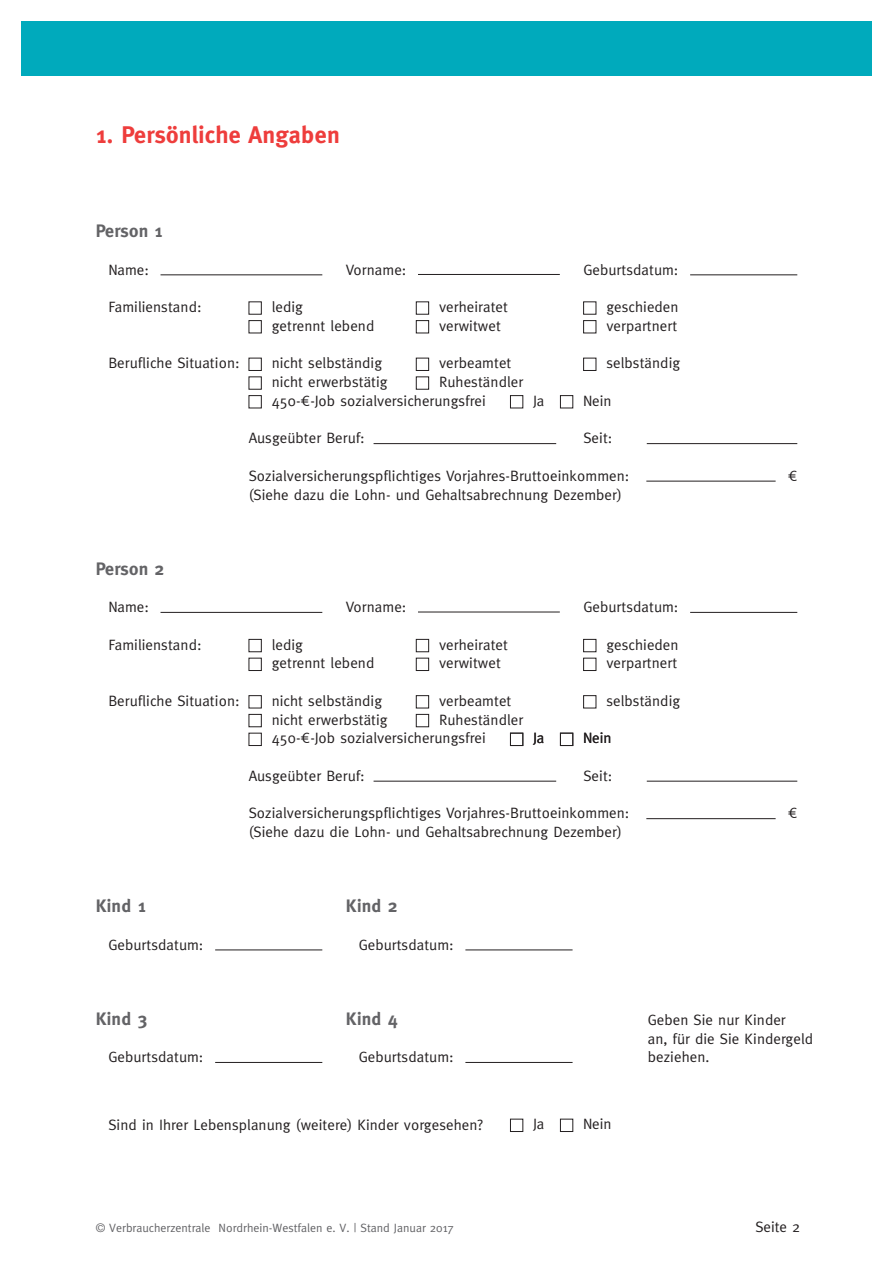
<style>
.page{position:relative;width:893px;height:1263px;background:#fff}
.page>*{position:absolute;margin:0;border:0;box-sizing:border-box;transform-origin:0 0}
.t1{font:700 24px "Meta";letter-spacing:.01em;color:#ee3d3c}
.t2{font:700 18px "Meta";letter-spacing:.01em;color:#636366}
.t3{font:15px/18.8px "Meta";letter-spacing:.005em;color:#231f20}
.t4{font:15px "Meta Book Expert";color:#231f20}
.t5{font:12px "Meta";color:#636366}
.s1{font-family:"Meta Book Expert"}
</style>
<div class="page">
<div style="left:21px;top:21px;width:851px;height:55px;background:#00aabc"></div>
<hr style="left:161px;top:275px;width:161px;height:1px;background:#231f20">
<hr style="left:161px;top:612px;width:161px;height:1px;background:#231f20">
<hr style="left:374px;top:443px;width:182px;height:1px;background:#231f20">
<hr style="left:374px;top:781px;width:182px;height:1px;background:#231f20">
<hr style="left:646px;top:481px;width:130px;height:1px;background:#231f20">
<hr style="left:646px;top:818px;width:130px;height:1px;background:#231f20">
<hr style="left:690px;top:275px;width:107px;height:1px;background:#231f20">
<hr style="left:690px;top:612px;width:107px;height:1px;background:#231f20">
<hr style="left:215px;top:950px;width:107px;height:1px;background:#231f20">
<hr style="left:215px;top:1062px;width:107px;height:1px;background:#231f20">
<hr style="left:465px;top:950px;width:108px;height:1px;background:#231f20">
<hr style="left:465px;top:1062px;width:108px;height:1px;background:#231f20">
<hr style="left:647px;top:443px;width:150px;height:1px;background:#231f20">
<hr style="left:647px;top:781px;width:150px;height:1px;background:#231f20">
<hr style="left:418px;top:274px;width:142px;height:1px;background:#231f20">
<hr style="left:418px;top:612px;width:142px;height:1px;background:#231f20">
<div style="left:249px;top:639px;width:12px;height:13px;border:1px solid #231f20"></div>
<div style="left:249px;top:358px;width:12px;height:13px;border:1px solid #231f20"></div>
<div style="left:249px;top:695px;width:12px;height:13px;border:1px solid #231f20"></div>
<div style="left:249px;top:714px;width:12px;height:13px;border:1px solid #231f20"></div>
<div style="left:249px;top:395px;width:12px;height:13px;border:1px solid #231f20"></div>
<div style="left:249px;top:733px;width:12px;height:13px;border:1px solid #231f20"></div>
<div style="left:416px;top:302px;width:13px;height:12px;border:1px solid #231f20"></div>
<div style="left:416px;top:639px;width:13px;height:13px;border:1px solid #231f20"></div>
<div style="left:583px;top:302px;width:13px;height:12px;border:1px solid #231f20"></div>
<div style="left:583px;top:639px;width:13px;height:13px;border:1px solid #231f20"></div>
<div style="left:249px;top:320px;width:12px;height:13px;border:1px solid #231f20"></div>
<div style="left:249px;top:658px;width:12px;height:13px;border:1px solid #231f20"></div>
<div style="left:416px;top:320px;width:13px;height:13px;border:1px solid #231f20"></div>
<div style="left:416px;top:658px;width:13px;height:13px;border:1px solid #231f20"></div>
<div style="left:416px;top:358px;width:13px;height:13px;border:1px solid #231f20"></div>
<div style="left:416px;top:695px;width:13px;height:13px;border:1px solid #231f20"></div>
<div style="left:416px;top:377px;width:13px;height:12px;border:1px solid #231f20"></div>
<div style="left:416px;top:714px;width:13px;height:13px;border:1px solid #231f20"></div>
<div style="left:583px;top:358px;width:13px;height:13px;border:1px solid #231f20"></div>
<div style="left:583px;top:695px;width:13px;height:13px;border:1px solid #231f20"></div>
<div style="left:560px;top:395px;width:13px;height:13px;border:1px solid #231f20"></div>
<div style="left:560px;top:733px;width:13px;height:13px;border:1px solid #231f20"></div>
<div style="left:510px;top:395px;width:13px;height:13px;border:1px solid #231f20"></div>
<div style="left:510px;top:733px;width:13px;height:13px;border:1px solid #231f20"></div>
<div style="left:560px;top:1119px;width:13px;height:13px;border:1px solid #231f20"></div>
<div style="left:510px;top:1119px;width:13px;height:13px;border:1px solid #231f20"></div>
<div style="left:583px;top:320px;width:13px;height:13px;border:1px solid #231f20"></div>
<div style="left:583px;top:658px;width:13px;height:13px;border:1px solid #231f20"></div>
<h1 class="t1" style="left:96px;top:121px;width:246px">1. Persönliche Angaben</h1>
<p class="t2" style="left:96px;top:220px;width:69px">Person 1</p>
<p class="t3" style="left:108px;top:260px;width:42px">Name:</p>
<p class="t3" style="left:346px;top:260px;width:62px">Vorname:</p>
<p class="t3" style="left:583px;top:260px;width:97px">Geburtsdatum:</p>
<p class="t3" style="left:108px;top:297px;width:95px">Familienstand:</p>
<p class="t3" style="left:272px;top:297px;width:33px">ledig</p>
<p class="t3" style="left:439px;top:297px;width:70px">verheiratet</p>
<p class="t3" style="left:606px;top:297px;width:74px">geschieden</p>
<p class="t3" style="left:272px;top:316px;width:104px">getrennt lebend</p>
<p class="t3" style="left:439px;top:316px;width:63px">verwitwet</p>
<p class="t3" style="left:606px;top:316px;width:72px">verpartnert</p>
<p class="t3" style="left:108px;top:354px;width:133px">Berufliche Situation:</p>
<p class="t3" style="left:272px;top:354px;width:112px">nicht selbständig</p>
<p class="t3" style="left:439px;top:354px;width:74px">verbeamtet</p>
<p class="t3" style="left:606px;top:354px;width:75px">selbständig</p>
<p class="t3" style="left:272px;top:372px;width:117px">nicht erwerbstätig</p>
<p class="t3" style="left:439px;top:372px;width:86px">Ruheständler</p>
<p class="t3" style="left:272px;top:391px;width:216px">450-<span class="s1">‘</span>-Job sozialversicherungsfrei</p>
<p class="t3" style="left:533px;top:391px;width:13px">Ja</p>
<p class="t3" style="left:583px;top:391px;width:30px">Nein</p>
<p class="t3" style="left:249px;top:429px;width:117px">Ausgeübter Beruf:</p>
<p class="t3" style="left:583px;top:429px;width:31px">Seit:</p>
<p class="t3" style="left:249px;top:466px;width:382px">Sozialversicherungspflichtiges Vorjahres-Bruttoeinkommen: (Siehe dazu die Lohn- und Gehaltsabrechnung Dezember)</p>
<p class="t4" style="left:788px;top:467px;width:11px">‘</p>
<p class="t2" style="left:96px;top:558px;width:70px">Person 2</p>
<p class="t3" style="left:108px;top:597px;width:42px">Name:</p>
<p class="t3" style="left:346px;top:597px;width:62px">Vorname:</p>
<p class="t3" style="left:583px;top:597px;width:97px">Geburtsdatum:</p>
<p class="t3" style="left:108px;top:635px;width:95px">Familienstand:</p>
<p class="t3" style="left:272px;top:635px;width:33px">ledig</p>
<p class="t3" style="left:439px;top:635px;width:70px">verheiratet</p>
<p class="t3" style="left:606px;top:635px;width:74px">geschieden</p>
<p class="t3" style="left:272px;top:654px;width:104px">getrennt lebend</p>
<p class="t3" style="left:439px;top:654px;width:63px">verwitwet</p>
<p class="t3" style="left:606px;top:654px;width:72px">verpartnert</p>
<p class="t3" style="left:108px;top:691px;width:133px">Berufliche Situation:</p>
<p class="t3" style="left:272px;top:691px;width:112px">nicht selbständig</p>
<p class="t3" style="left:439px;top:691px;width:74px">verbeamtet</p>
<p class="t3" style="left:606px;top:691px;width:75px">selbständig</p>
<p class="t3" style="left:272px;top:710px;width:117px">nicht erwerbstätig</p>
<p class="t3" style="left:439px;top:710px;width:86px">Ruheständler</p>
<p class="t3" style="left:272px;top:729px;width:216px">450-<span class="s1">‘</span>-Job sozialversicherungsfrei</p>
<p class="t3" style="left:533px;top:729px;width:13px">Ja</p>
<p class="t3" style="left:583px;top:729px;width:30px">Nein</p>
<p class="t3" style="left:249px;top:766px;width:117px">Ausgeübter Beruf:</p>
<p class="t3" style="left:583px;top:766px;width:31px">Seit:</p>
<p class="t3" style="left:249px;top:804px;width:382px">Sozialversicherungspflichtiges Vorjahres-Bruttoeinkommen: (Siehe dazu die Lohn- und Gehaltsabrechnung Dezember)</p>
<p class="t4" style="left:788px;top:804px;width:11px">‘</p>
<p class="t2" style="left:96px;top:895px;width:52px">Kind 1</p>
<p class="t3" style="left:108px;top:935px;width:97px">Geburtsdatum:</p>
<p class="t2" style="left:346px;top:895px;width:53px">Kind 2</p>
<p class="t3" style="left:359px;top:935px;width:97px">Geburtsdatum:</p>
<p class="t2" style="left:96px;top:1008px;width:53px">Kind 3</p>
<p class="t3" style="left:108px;top:1047px;width:97px">Geburtsdatum:</p>
<p class="t2" style="left:346px;top:1008px;width:53px">Kind 4</p>
<p class="t3" style="left:359px;top:1047px;width:97px">Geburtsdatum:</p>
<p class="t3" style="left:648px;top:1010px;width:167px">Geben Sie nur Kinder<br>an, für die Sie Kindergeld beziehen.</p>
<p class="t3" style="left:108px;top:1115px;width:376px">Sind in Ihrer Lebensplanung (weitere) Kinder vorgesehen?</p>
<p class="t3" style="left:533px;top:1115px;width:13px">Ja</p>
<p class="t3" style="left:583px;top:1115px;width:30px">Nein</p>
<p class="t5" style="left:96px;top:1220px;width:360px">© Verbraucherzentrale Nordrhein-Westfalen e. V. | Stand Januar 2017</p>
<p class="t3" style="left:755px;top:1217px;width:46px">Seite 2</p>
</div>
